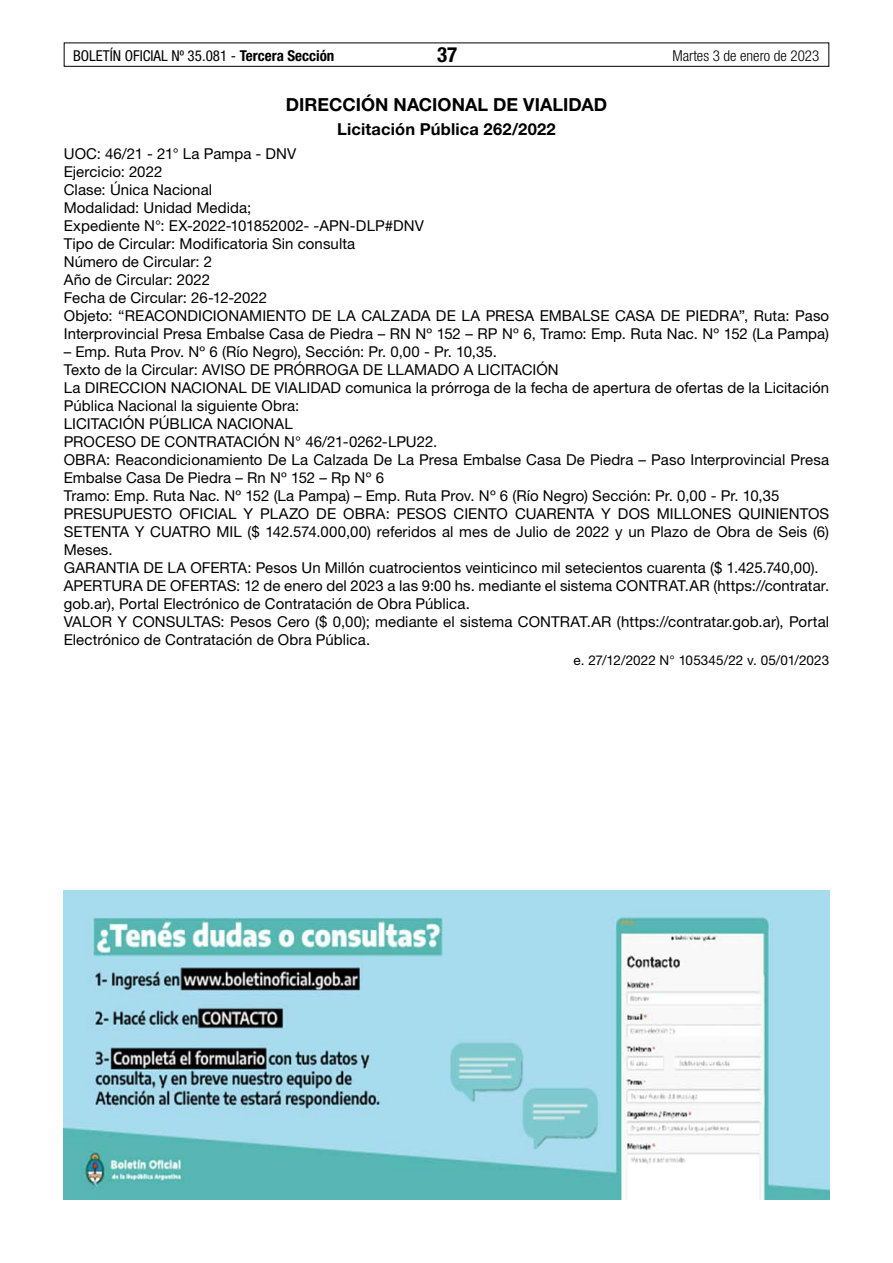
<style>
.page{position:relative;width:893px;height:1263px;background:#fff}
.page>*{position:absolute;margin:0;border:0;box-sizing:border-box;transform-origin:0 0}
.t1{font:700 condensed 21px "Helvetica Neue LT Std";color:#000}
.t2{font:700 18px "Helvetica Neue LT Std";letter-spacing:.005em;color:#000}
.t3{font:700 16.5px "Helvetica Neue LT Std";letter-spacing:.01em;color:#000}
.t4{font:15px/18px "Helvetica Neue LT Std";letter-spacing:.005em;color:#000}
.t5{font:condensed 15px "Helvetica Neue LT Std";color:#000}
.t6{font:300 condensed 15px "Helvetica Neue LT Std";color:#000}
.t7{font:13.5px "Helvetica Neue LT Std";letter-spacing:.005em;color:#000}
.s1{font-weight:700}
</style>
<div class="page">
<div style="left:64px;top:43px;width:765px;height:24px;border:1px solid #000"></div>
<img style="left:64px;top:891px;width:765px;height:308px">
<p class="t5" style="left:73px;top:47px;width:263px">BOLETÍN OFICIAL Nº 35.081 - <span class="s1">Tercera Sección</span></p>
<h1 class="t1" style="left:437px;top:42px;width:22px">37</h1>
<p class="t6" style="left:672px;top:47px;width:148px">Martes 3 de enero de 2023</p>
<p class="t2" style="left:286px;top:93px;width:323px">DIRECCIÓN NACIONAL DE VIALIDAD</p>
<p class="t3" style="left:337px;top:119px;width:220px">Licitación Pública 262/2022</p>
<p class="t4" style="left:64px;top:145px;width:767px">UOC: 46/21 - 21° La Pampa - DNV<br>Ejercicio: 2022<br>Clase: Única Nacional<br>Modalidad: Unidad Medida;<br>Expediente N°: EX-2022-101852002- -APN-DLP#DNV<br>Tipo de Circular: Modificatoria Sin consulta<br>Número de Circular: 2<br>Año de Circular: 2022<br>Fecha de Circular: 26-12-2022<br>Objeto: “REACONDICIONAMIENTO DE LA CALZADA DE LA PRESA EMBALSE CASA DE PIEDRA”, Ruta: Paso Interprovincial Presa Embalse Casa de Piedra – RN Nº 152 – RP Nº 6, Tramo: Emp. Ruta Nac. Nº 152 (La Pampa)</p>
<p class="t4" style="left:64px;top:343px;width:767px">– Emp. Ruta Prov. Nº 6 (Río Negro), Sección: Pr. 0,00 - Pr. 10,35.<br>Texto de la Circular: AVISO DE PRÓRROGA DE LLAMADO A LICITACIÓN<br>La DIRECCION NACIONAL DE VIALIDAD comunica la prórroga de la fecha de apertura de ofertas de la Licitación Pública Nacional la siguiente Obra:<br>LICITACIÓN PÚBLICA NACIONAL<br>PROCESO DE CONTRATACIÓN N° 46/21-0262-LPU22.<br>OBRA: Reacondicionamiento De La Calzada De La Presa Embalse Casa De Piedra – Paso Interprovincial Presa Embalse Casa De Piedra – Rn Nº 152 – Rp Nº 6<br>Tramo: Emp. Ruta Nac. Nº 152 (La Pampa) – Emp. Ruta Prov. Nº 6 (Río Negro) Sección: Pr. 0,00 - Pr. 10,35<br>PRESUPUESTO OFICIAL Y PLAZO DE OBRA: PESOS CIENTO CUARENTA Y DOS MILLONES QUINIENTOS SETENTA Y CUATRO MIL ($ 142.574.000,00) referidos al mes de Julio de 2022 y un Plazo de Obra de Seis (6)<br>Meses.<br>GARANTIA DE LA OFERTA: Pesos Un Millón cuatrocientos veinticinco mil setecientos cuarenta ($ 1.425.740,00).<br>APERTURA DE OFERTAS: 12 de enero del 2023 a las 9:00 hs. mediante el sistema CONTRAT.AR (https://contratar. gob.ar), Portal Electrónico de Contratación de Obra Pública.<br>VALOR Y CONSULTAS: Pesos Cero ($ 0,00); mediante el sistema CONTRAT.AR (https://contratar.gob.ar), Portal Electrónico de Contratación de Obra Pública.</p>
<p class="t7" style="left:574px;top:652px;width:257px">e. 27/12/2022 N° 105345/22 v. 05/01/2023</p>
</div>
